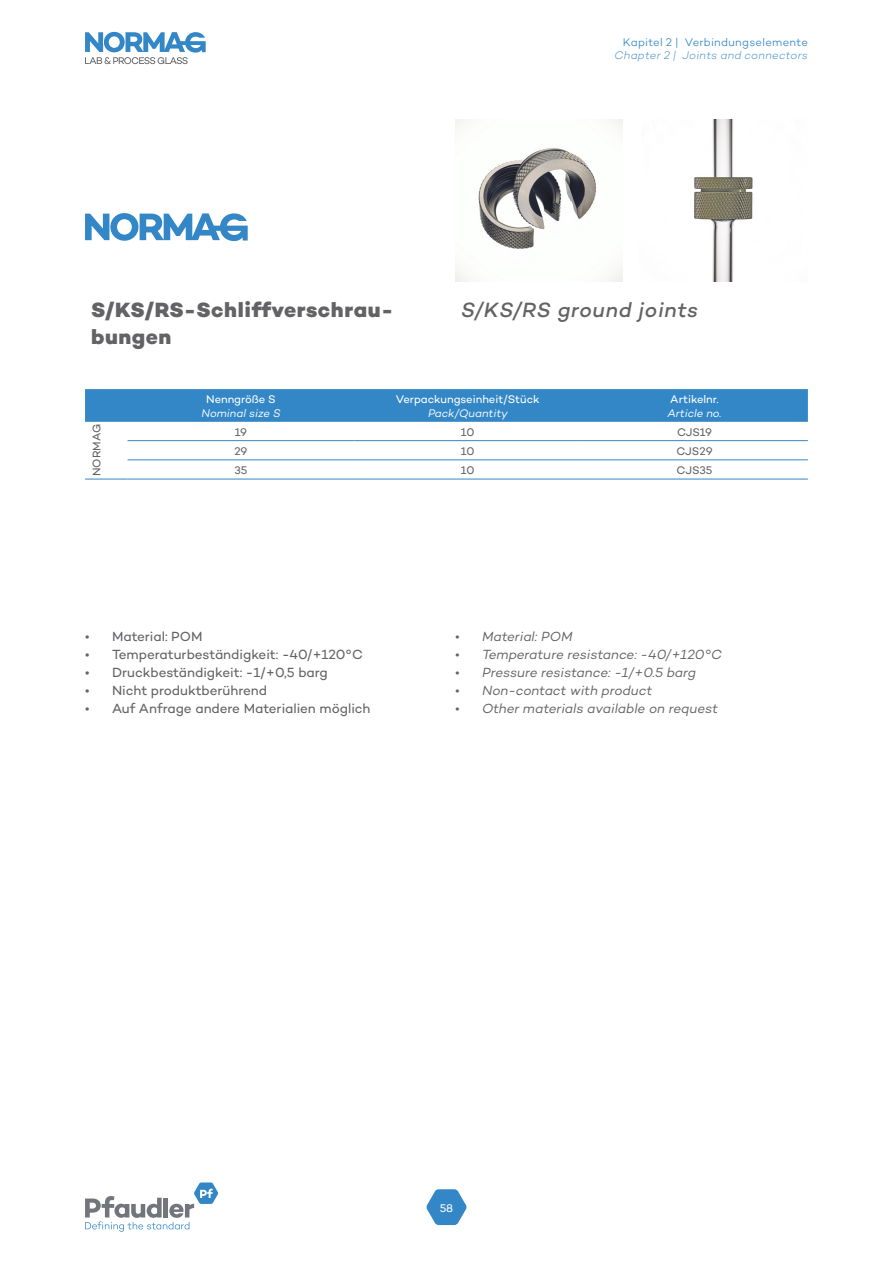
<style>
.page{position:relative;width:893px;height:1263px;background:#fff}
.page>*{position:absolute;margin:0;border:0;box-sizing:border-box;transform-origin:0 0}
.t1{font:800 21px "Campton";letter-spacing:.025em;color:#636366}
.t2{font:italic 500 21px "Campton";letter-spacing:.03em;color:#636366}
.t3{font:13.5px "Campton";letter-spacing:-.005em;color:#636366}
.t4{font:italic 13.5px "Campton";letter-spacing:-.005em;color:#636366}
.t5{font:11.25px "Campton";letter-spacing:-.005em;color:#fff}
.t6{font:italic 11.25px "Campton";color:#fff}
.t7{font:11.25px "Campton";letter-spacing:-.01em;color:#636366}
.t8{font:300 11.25px "Campton";letter-spacing:.025em;color:#3387c7}
.t9{font:italic 300 11.25px "Campton";letter-spacing:.025em;color:#3387c7}
</style>
<div class="page">
<svg style="left:426px;top:1189px;width:41px;height:36px"></svg>
<svg style="left:85px;top:32px;width:121px;height:32px"></svg>
<svg style="left:85px;top:1182px;width:133px;height:50px"></svg>
<svg style="left:85px;top:213px;width:163px;height:28px"></svg>
<img style="left:694px;top:119px;width:59px;height:162px">
<img style="left:455px;top:119px;width:168px;height:162px">
<div style="left:85px;top:389px;width:723px;height:33px;background:#3387c7"></div>
<hr style="left:128px;top:440px;width:226px;height:1px;background:#3387c7">
<hr style="left:354px;top:440px;width:227px;height:1px;background:#3387c7">
<hr style="left:581px;top:440px;width:227px;height:1px;background:#3387c7">
<hr style="left:128px;top:459px;width:226px;height:1px;background:#3387c7">
<hr style="left:354px;top:459px;width:227px;height:1px;background:#3387c7">
<hr style="left:581px;top:459px;width:227px;height:1px;background:#3387c7">
<hr style="left:85px;top:479px;width:43px;height:1px;background:#3387c7">
<hr style="left:128px;top:479px;width:226px;height:1px;background:#3387c7">
<hr style="left:354px;top:479px;width:227px;height:1px;background:#3387c7">
<hr style="left:581px;top:479px;width:227px;height:1px;background:#3387c7">
<p class="t8" style="left:623px;top:35px;width:186px">Kapitel 2 | Verbindungselemente</p>
<p class="t9" style="left:614px;top:48px;width:195px">Chapter 2 | Joints and connectors</p>
<h1 class="t1" style="left:91px;top:296px;width:304px">S/KS/RS-Schliffverschrau-</h1>
<h1 class="t2" style="left:461px;top:297px;width:238px">S/KS/RS ground joints</h1>
<h1 class="t1" style="left:91px;top:324px;width:82px">bungen</h1>
<p class="t5" style="left:206px;top:392px;width:71px">Nenngröße S</p>
<p class="t6" style="left:201px;top:406px;width:81px">Nominal size S</p>
<p class="t5" style="left:396px;top:392px;width:145px">Verpackungseinheit/Stück</p>
<p class="t6" style="left:428px;top:406px;width:81px">Pack/Quantity</p>
<p class="t5" style="left:670px;top:392px;width:50px">Artikelnr.</p>
<p class="t6" style="left:667px;top:406px;width:56px">Article no.</p>
<p class="t7" style="left:90px;top:476px;width:54px;rotate:-90deg">NORMAG</p>
<p class="t7" style="left:235px;top:425px;width:14px">19</p>
<p class="t7" style="left:461px;top:425px;width:15px">10</p>
<p class="t7" style="left:677px;top:425px;width:37px">CJS19</p>
<p class="t7" style="left:234px;top:444px;width:15px">29</p>
<p class="t7" style="left:461px;top:444px;width:15px">10</p>
<p class="t7" style="left:676px;top:444px;width:38px">CJS29</p>
<p class="t7" style="left:234px;top:463px;width:14px">35</p>
<p class="t7" style="left:461px;top:463px;width:15px">10</p>
<p class="t7" style="left:677px;top:463px;width:37px">CJS35</p>
<p class="t3" style="left:85px;top:628px;width:119px">• Material: POM</p>
<p class="t3" style="left:85px;top:646px;width:279px">• Temperaturbeständigkeit: -40/+120°C</p>
<p class="t3" style="left:85px;top:664px;width:244px">• Druckbeständigkeit: -1/+0,5 barg</p>
<p class="t3" style="left:85px;top:682px;width:184px">• Nicht produktberührend</p>
<p class="t3" style="left:85px;top:700px;width:287px">• Auf Anfrage andere Materialien möglich</p>
<p class="t4" style="left:455px;top:628px;width:119px">• Material: POM</p>
<p class="t4" style="left:455px;top:646px;width:268px">• Temperature resistance: -40/+120°C</p>
<p class="t4" style="left:455px;top:664px;width:243px">• Pressure resistance: -1/+0.5 barg</p>
<p class="t4" style="left:455px;top:682px;width:199px">• Non-contact with product</p>
<p class="t4" style="left:455px;top:700px;width:264px">• Other materials available on request</p>
<p class="t5" style="left:440px;top:1201px;width:15px">58</p>
</div>
